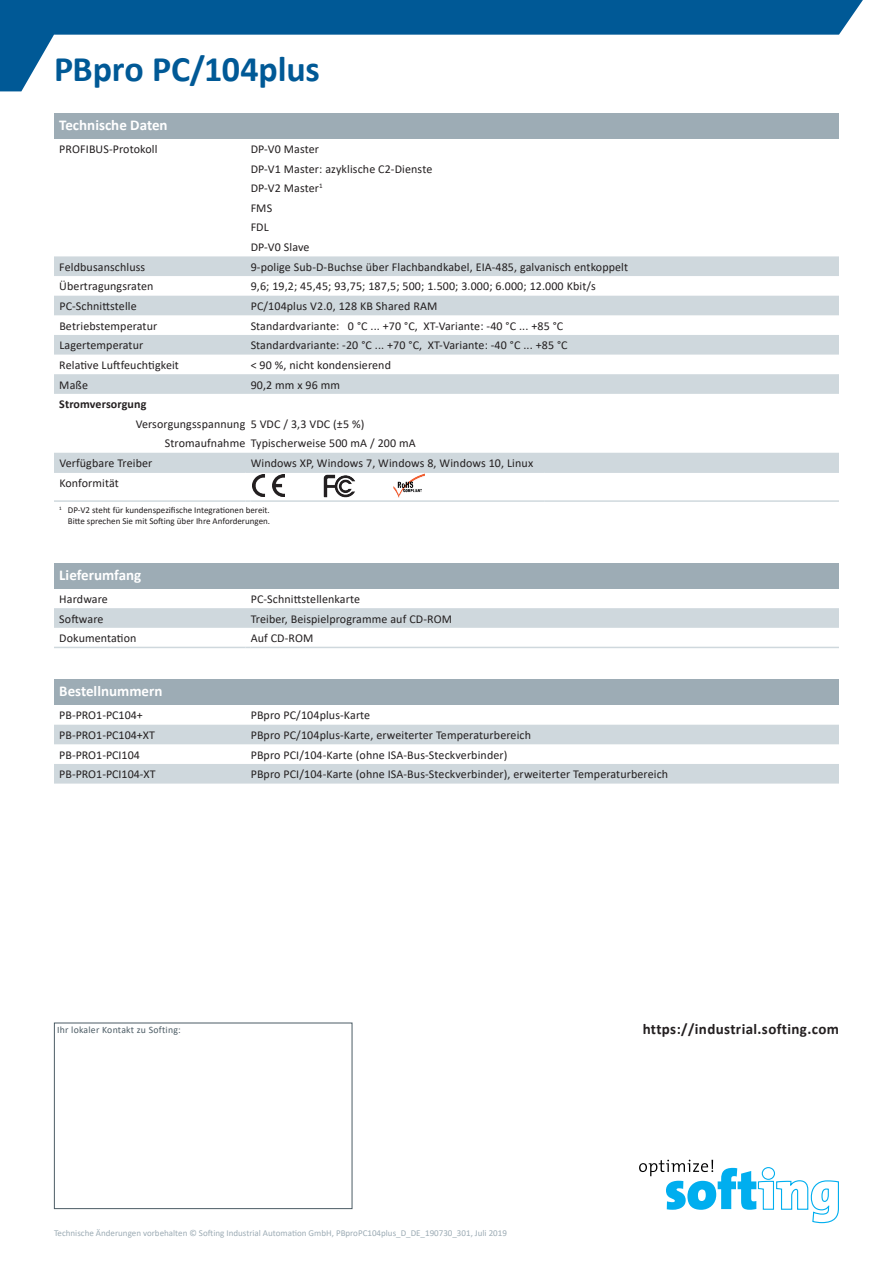
<style>
.page{position:relative;width:893px;height:1263px;background:#fff}
.page>*{position:absolute;margin:0;border:0;box-sizing:border-box;transform-origin:0 0}
.t1{font:700 36px "Calibri";letter-spacing:-.005em;color:#005996}
.t2{font:700 15px "Calibri";color:#fff}
.t3{font:700 15px "Calibri";letter-spacing:.025em;color:#231f20}
.t4{font:12px/19.6px "Calibri";letter-spacing:.01em;color:#231f20}
.t5{font:700 12px "Calibri";letter-spacing:.01em;color:#231f20}
.t6{font:9.75px "Calibri";letter-spacing:.025em;color:#4c5c65}
.t7{font:9px "Calibri";color:#9dacb5}
.t8{font:9px/10.8px "Calibri";color:#231f20;text-align:right}
</style>
<div class="page">
<svg style="left:0;top:0;width:863px;height:91px"></svg>
<div style="left:54px;top:1022px;width:298px;height:187px;background:#fff;border:1px solid #4c5c65"></div>
<svg style="left:639px;top:1160px;width:200px;height:63px"></svg>
<div style="left:54px;top:113px;width:785px;height:26px;background:#9dacb5"></div>
<div style="left:54px;top:256px;width:785px;height:20px;background:#cfd8dd"></div>
<svg style="left:54px;top:296px;width:785px;height:176px"></svg>
<hr style="left:54px;top:472px;width:191px;height:1px;background:#cfd8dd">
<hr style="left:251px;top:472px;width:294px;height:1px;background:#cfd8dd">
<hr style="left:545px;top:472px;width:294px;height:1px;background:#cfd8dd">
<hr style="left:54px;top:500px;width:191px;height:2px;background:#cfd8dd">
<svg style="left:245px;top:500px;width:6px;height:2px"></svg>
<hr style="left:251px;top:500px;width:294px;height:2px;background:#cfd8dd">
<hr style="left:545px;top:500px;width:294px;height:2px;background:#cfd8dd">
<div style="left:54px;top:679px;width:785px;height:26px;background:#9dacb5"></div>
<svg style="left:54px;top:725px;width:785px;height:58px;fill:#cfd8dd"></svg>
<div style="left:54px;top:563px;width:785px;height:25px;background:#9dacb5"></div>
<div style="left:54px;top:608px;width:785px;height:20px;background:#cfd8dd"></div>
<hr style="left:54px;top:647px;width:191px;height:1px;background:#cfd8dd">
<hr style="left:251px;top:647px;width:588px;height:1px;background:#cfd8dd">
<img style="left:323px;top:474px;width:32px;height:24px">
<img style="left:253px;top:474px;width:32px;height:23px">
<img style="left:394px;top:474px;width:31px;height:23px">
<h1 class="t1" style="left:54px;top:44px;width:267px">PBpro PC/104plus</h1>
<p class="t2" style="left:59px;top:114px;width:110px">Technische Daten</p>
<p class="t4" style="left:59px;top:139px;width:100px">PROFIBUS-Protokoll</p>
<p class="t4" style="left:251px;top:139px;width:183px">DP-V0 Master<br>DP-V1 Master: azyklische C2-Dienste<br>DP-V2 Master<sup>1<br></sup>FMS<br>FDL<br>DP-V0 Slave</p>
<p class="t4" style="left:59px;top:257px;width:88px">Feldbusanschluss</p>
<p class="t4" style="left:251px;top:257px;width:379px">9-polige Sub-D-Buchse über Flachbandkabel, EIA-485, galvanisch entkoppelt</p>
<p class="t4" style="left:59px;top:276px;width:96px">Übertragungsraten</p>
<p class="t4" style="left:251px;top:276px;width:346px">9,6; 19,2; 45,45; 93,75; 187,5; 500; 1.500; 3.000; 6.000; 12.000 Kbit/s</p>
<p class="t4" style="left:59px;top:296px;width:79px">PC-Schnittstelle</p>
<p class="t4" style="left:251px;top:296px;width:188px">PC/104plus V2.0, 128 KB Shared RAM</p>
<p class="t4" style="left:59px;top:316px;width:100px">Betriebstemperatur</p>
<p class="t4" style="left:251px;top:316px;width:314px">Standardvariante: 0 °C ... +70 °C, XT-Variante: -40 °C ... +85 °C</p>
<p class="t4" style="left:59px;top:335px;width:85px">Lagertemperatur</p>
<p class="t4" style="left:251px;top:335px;width:318px">Standardvariante: -20 °C ... +70 °C, XT-Variante: -40 °C ... +85 °C</p>
<p class="t4" style="left:59px;top:355px;width:121px">Relative Luftfeuchtigkeit</p>
<p class="t4" style="left:251px;top:355px;width:142px">&lt; 90 %, nicht kondensierend</p>
<p class="t4" style="left:59px;top:374px;width:30px">Maße</p>
<p class="t4" style="left:251px;top:374px;width:91px">90,2 mm x 96 mm</p>
<p class="t5" style="left:59px;top:396px;width:89px">Stromversorgung</p>
<p class="t4" style="left:136px;top:414px;width:230px">Versorgungsspannung 5 VDC / 3,3 VDC (±5 %)</p>
<p class="t4" style="left:165px;top:433px;width:253px">Stromaufnahme Typischerweise 500 mA / 200 mA</p>
<p class="t4" style="left:59px;top:453px;width:95px">Verfügbare Treiber</p>
<p class="t4" style="left:251px;top:453px;width:284px">Windows XP, Windows 7, Windows 8, Windows 10, Linux</p>
<p class="t4" style="left:59px;top:473px;width:61px">Konformität</p>
<p class="t8" style="left:59px;top:504px;width:212px"><sup>1</sup> DP-V2 steht für kundenspezifische Integrationen bereit.<br>Bitte sprechen Sie mit Softing über Ihre Anforderungen.</p>
<p class="t2" style="left:59px;top:564px;width:84px">Lieferumfang</p>
<p class="t4" style="left:59px;top:589px;width:50px">Hardware</p>
<p class="t4" style="left:251px;top:589px;width:111px">PC-Schnittstellenkarte</p>
<p class="t4" style="left:59px;top:608px;width:46px">Software</p>
<p class="t4" style="left:251px;top:608px;width:203px">Treiber, Beispielprogramme auf CD-ROM</p>
<p class="t4" style="left:59px;top:628px;width:79px">Dokumentation</p>
<p class="t4" style="left:251px;top:628px;width:64px">Auf CD-ROM</p>
<p class="t2" style="left:59px;top:680px;width:105px">Bestellnummern</p>
<p class="t4" style="left:59px;top:705px;width:85px">PB-PRO1-PC104+</p>
<p class="t4" style="left:251px;top:705px;width:121px">PBpro PC/104plus-Karte</p>
<p class="t4" style="left:59px;top:725px;width:97px">PB-PRO1-PC104+XT</p>
<p class="t4" style="left:251px;top:725px;width:282px">PBpro PC/104plus-Karte, erweiterter Temperaturbereich</p>
<p class="t4" style="left:59px;top:744px;width:82px">PB-PRO1-PCI104</p>
<p class="t4" style="left:251px;top:744px;width:258px">PBpro PCI/104-Karte (ohne ISA-Bus-Steckverbinder)</p>
<p class="t4" style="left:59px;top:764px;width:98px">PB-PRO1-PCI104-XT</p>
<p class="t4" style="left:251px;top:764px;width:419px">PBpro PCI/104-Karte (ohne ISA-Bus-Steckverbinder), erweiterter Temperaturbereich</p>
<p class="t6" style="left:57px;top:1023px;width:125px">Ihr lokaler Kontakt zu Softing:</p>
<p class="t7" style="left:54px;top:1226px;width:454px">Technische Änderungen vorbehalten © Softing Industrial Automation GmbH, PBproPC104plus_D_DE_190730_301, Juli 2019</p>
<p class="t3" style="left:643px;top:1018px;width:198px">https://industrial.softing.com</p>
</div>
